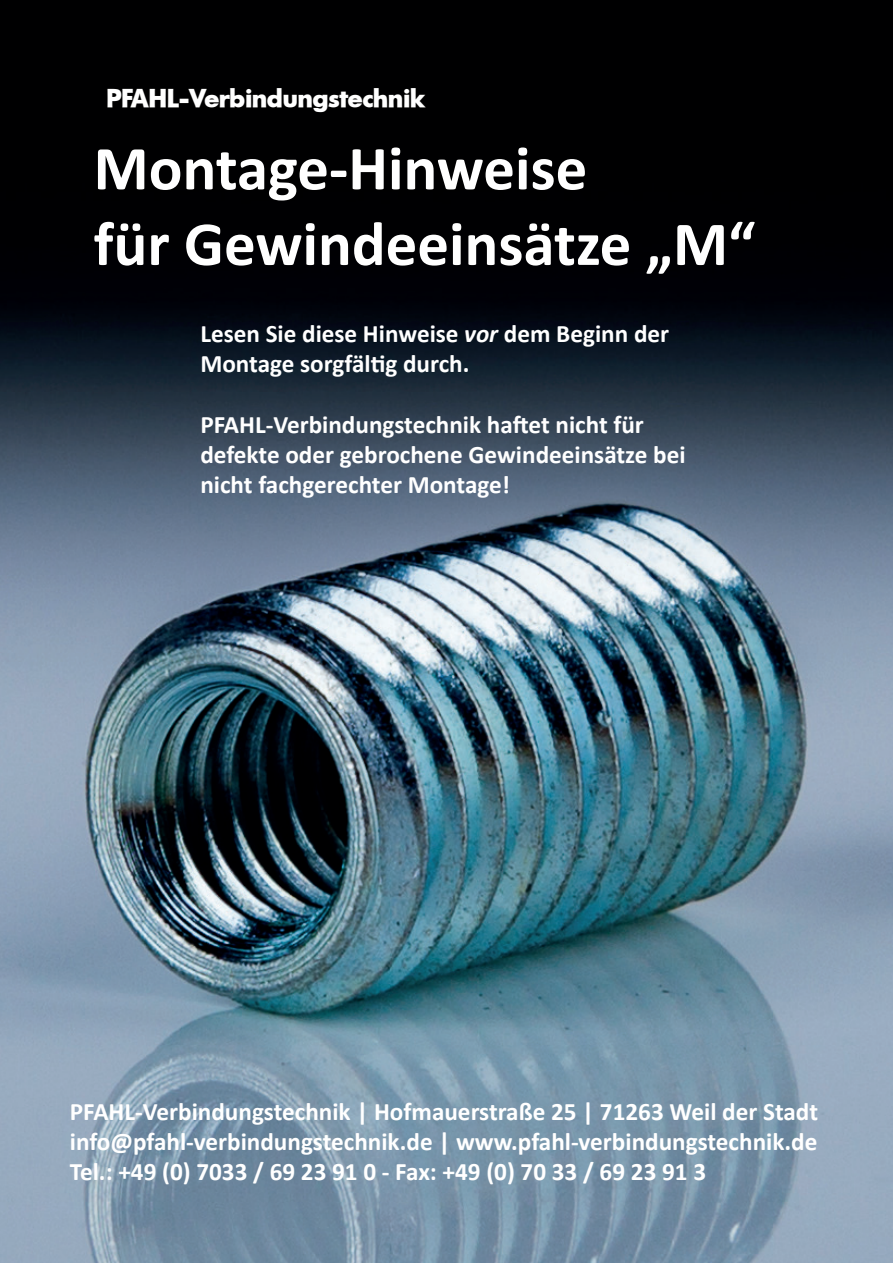
<style>
.page{position:relative;width:893px;height:1263px;background:#fff}
.page>*{position:absolute;margin:0;border:0;box-sizing:border-box;transform-origin:0 0}
.t1{font:700 63px/75.6px "Calibri";color:#fff}
.t2{font:700 25.2px/30.3px "Calibri";color:#fff}
.t3{font:25.2px "Futoral Med DB Bold";color:#fff}
.s1{font-style:italic}
</style>
<div class="page">
<img style="left:0;top:0;width:893px;height:1263px">
<p class="t3" style="left:107px;top:84px;width:320px">PFAHL-Verbindungstechnik</p>
<h1 class="t1" style="left:94px;top:131px;width:663px">Montage-Hinweise<br>für Gewindeeinsätze „M“</h1>
<p class="t2" style="left:200px;top:318px;width:470px">Lesen Sie diese Hinweise <span class="s1">vor</span> dem Beginn der<br>Montage sorgfältig durch.</p>
<p class="t2" style="left:200px;top:409px;width:487px">PFAHL-Verbindungstechnik haftet nicht für defekte oder gebrochene Gewindeeinsätze bei nicht fachgerechter Montage!</p>
<p class="t2" style="left:70px;top:1096px;width:750px;text-align:justify">PFAHL-Verbindungstechnik | Hofmauerstraße 25 | 71263 Weil der Stadt info@pfahl-verbindungstechnik.de | www.pfahl-verbindungstechnik.de Tel.: +49 (0) 7033 / 69 23 91 0 - Fax: +49 (0) 70 33 / 69 23 91 3</p>
</div>
